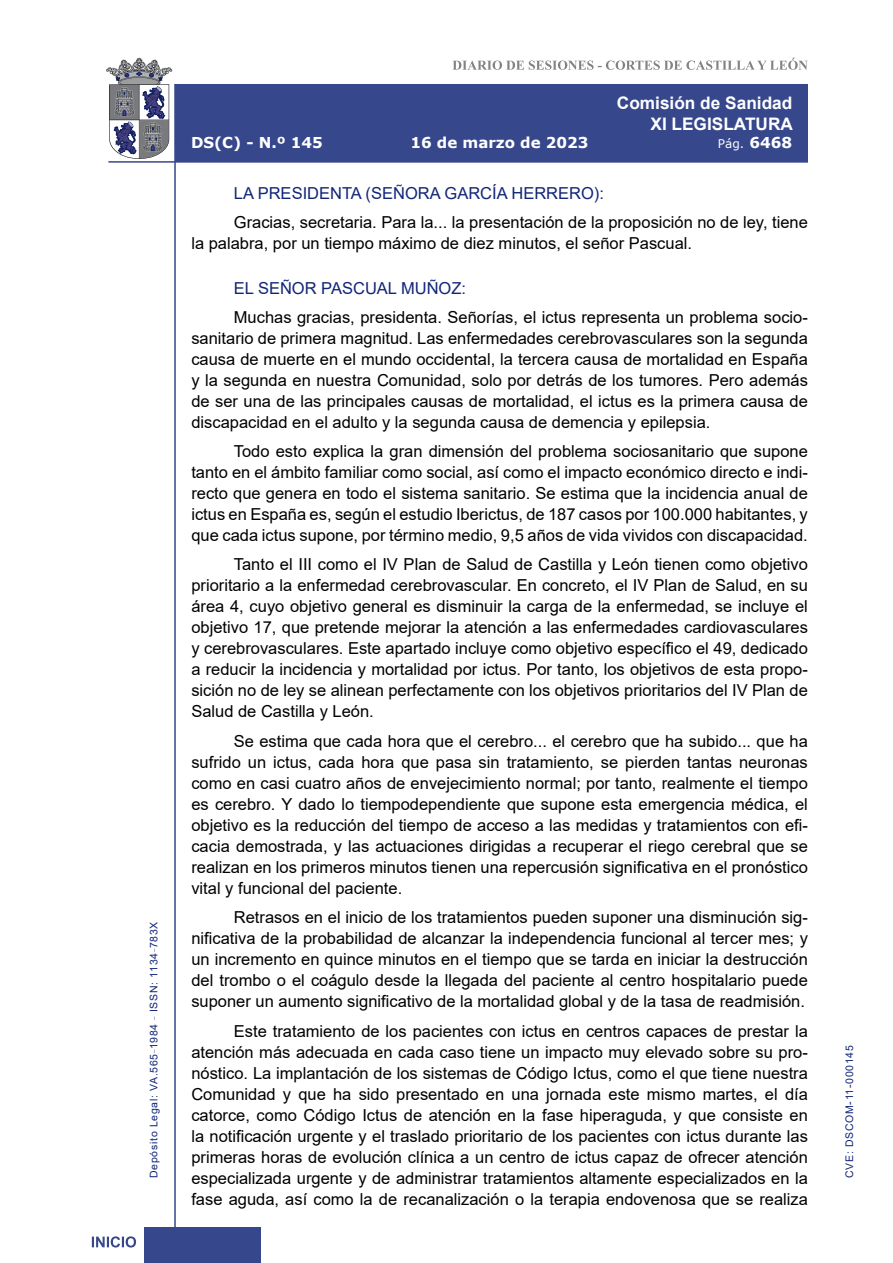
<style>
.page{position:relative;width:893px;height:1263px;background:#fff}
.page>*{position:absolute;margin:0;border:0;box-sizing:border-box;transform-origin:0 0}
.t1{font:700 17.25px/20.7px "Arial";color:#fff;text-align:right}
.t2{font:16.5px/21px "Arial";color:#000;text-align:justify}
.Orador{font:16.5px "Arial";color:#122678}
.t3{font:700 15px "Verdana";color:#fff}
.t4{font:12px "Verdana";color:#fff}
.t5{font:10.5px "Arial";letter-spacing:.065em;color:#122678}
.s1{font-weight:700;font-size:15px}
</style>
<div class="page">
<svg style="left:452px;top:58px;width:356px;height:12px"></svg>
<hr style="left:174px;top:84px;width:2px;height:1179px;background:#36478c">
<div style="left:144px;top:1227px;width:117px;height:36px;background:#36478c"></div>
<div style="left:175px;top:84px;width:633px;height:78px;background:#36478c"></div>
<hr style="left:108px;top:161px;width:700px;height:2px;background:#36478c">
<svg style="left:92px;top:1236px;width:44px;height:11px"></svg>
<svg style="left:106px;top:58px;width:66px;height:101px"></svg>
<p class="t5" style="left:146px;top:1178px;width:258px;rotate:-90deg">Depósito Legal: VA.565<sup>_</sup>1984 <sup>_</sup> ISSN: 1134<sup>_</sup>783X</p>
<p class="t1" style="left:617px;top:93px;width:178px">Comisión de Sanidad<br>XI LEGISLATURA</p>
<p class="t3" style="left:191px;top:132px;width:133px">DS(C) - N.º 145</p>
<p class="t3" style="left:410px;top:132px;width:180px">16 de marzo de 2023</p>
<p class="t4" style="left:718px;top:135px;width:76px">Pág. <span class="s1">6468</span></p>
<p class="Orador" style="left:234px;top:182px;width:372px">LA PRESIDENTA (SEÑORA GARCÍA HERRERO):</p>
<p class="t2" style="left:191px;top:211px;width:618px;text-indent:43px">Gracias, secretaria. Para la... la presentación de la proposición no de ley, tiene la palabra, por un tiempo máximo de diez minutos, el señor Pascual.</p>
<p class="Orador" style="left:234px;top:277px;width:234px">EL SEÑOR PASCUAL MUÑOZ:</p>
<p class="t2" style="left:191px;top:307px;width:618px;text-indent:43px">Muchas gracias, presidenta. Señorías, el ictus representa un problema socio&shy;sanitario de primera magnitud. Las enfermedades cerebrovasculares son la segunda causa de muerte en el mundo occidental, la tercera causa de mortalidad en España y la segunda en nuestra Comunidad, solo por detrás de los tumores. Pero además de ser una de las principales causas de mortalidad, el ictus es la primera causa de discapacidad en el adulto y la segunda causa de demencia y epilepsia.</p>
<p class="t2" style="left:191px;top:440px;width:618px;text-indent:43px">Todo esto explica la gran dimensión del problema sociosanitario que supone tanto en el ámbito familiar como social, así como el impacto económico directo e indi&shy;recto que genera en todo el sistema sanitario. Se estima que la incidencia anual de ictus en España es, según el estudio Iberictus, de 187 casos por 100.000 habitantes, y que cada ictus supone, por término medio, 9,5 años de vida vividos con discapacidad.</p>
<p class="t2" style="left:191px;top:554px;width:618px;text-indent:43px">Tanto el III como el IV Plan de Salud de Castilla y León tienen como objetivo prioritario a la enfermedad cerebrovascular. En concreto, el IV Plan de Salud, en su área 4, cuyo objetivo general es disminuir la carga de la enfermedad, se incluye el objetivo 17, que pretende mejorar la atención a las enfermedades cardiovasculares y cerebrovasculares. Este apartado incluye como objetivo específico el 49, dedicado a reducir la incidencia y mortalidad por ictus. Por tanto, los objetivos de esta propo&shy;sición no de ley se alinean perfectamente con los objetivos prioritarios del IV Plan de Salud de Castilla y León.</p>
<p class="t2" style="left:191px;top:730px;width:618px;text-indent:43px">Se estima que cada hora que el cerebro... el cerebro que ha subido... que ha sufrido un ictus, cada hora que pasa sin tratamiento, se pierden tantas neuronas como en casi cuatro años de envejecimiento normal; por tanto, realmente el tiempo es cerebro. Y dado lo tiempodependiente que supone esta emergencia médica, el objetivo es la reducción del tiempo de acceso a las medidas y tratamientos con efi&shy;cacia demostrada, y las actuaciones dirigidas a recuperar el riego cerebral que se realizan en los primeros minutos tienen una repercusión significativa en el pronóstico vital y funcional del paciente.</p>
<p class="t2" style="left:191px;top:907px;width:618px;text-indent:43px">Retrasos en el inicio de los tratamientos pueden suponer una disminución sig&shy;nificativa de la probabilidad de alcanzar la independencia funcional al tercer mes; y un incremento en quince minutos en el tiempo que se tarda en iniciar la destrucción del trombo o el coágulo desde la llegada del paciente al centro hospitalario puede suponer un aumento significativo de la mortalidad global y de la tasa de readmisión.</p>
<p class="t2" style="left:191px;top:1020px;width:618px;text-indent:43px">Este tratamiento de los pacientes con ictus en centros capaces de prestar la atención más adecuada en cada caso tiene un impacto muy elevado sobre su pro&shy;nóstico. La implantación de los sistemas de Código Ictus, como el que tiene nuestra Comunidad y que ha sido presentado en una jornada este mismo martes, el día catorce, como Código Ictus de atención en la fase hiperaguda, y que consiste en la notificación urgente y el traslado prioritario de los pacientes con ictus durante las primeras horas de evolución clínica a un centro de ictus capaz de ofrecer atención especializada urgente y de administrar tratamientos altamente especializados en la fase aguda, así como la de recanalización o la terapia endovenosa que se realiza</p>
<p class="t5" style="left:842px;top:1178px;width:134px;rotate:-90deg">CVE: DSCOM-11-000145</p>
</div>
